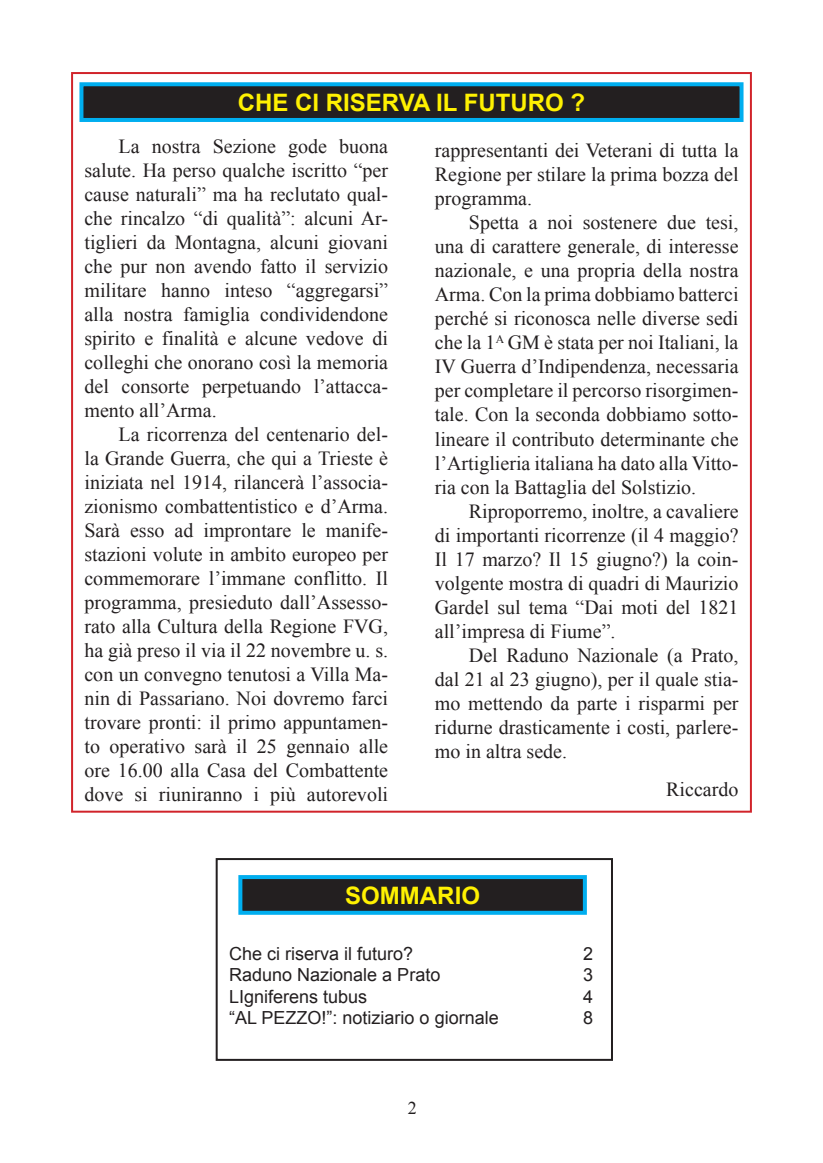
<style>
.page{position:relative;width:823px;height:1163px;background:#fff}
.page>*{position:absolute;margin:0;border:0;box-sizing:border-box;transform-origin:0 0}
.t1{font:700 24px "Arial";color:#fff101}
.t2{font:20px/24px "Times New Roman";color:#231f20;text-align:justify}
.t3{font:18px "Arial";color:#231f20}
.t4{font:18px "Times New Roman";color:#231f20}
</style>
<div class="page">
<div style="left:215px;top:857px;width:397px;height:203px;border:2px solid #231f20"></div>
<div style="left:240px;top:876px;width:344px;height:36px;background:#231f20"></div>
<div style="left:238px;top:874px;width:348px;height:40px;border:4px solid #00aeef"></div>
<div style="left:81px;top:84px;width:660px;height:36px;background:#231f20"></div>
<div style="left:79px;top:82px;width:664px;height:40px;border:4px solid #00aeef"></div>
<p class="t1" style="left:237px;top:86px;width:349px">CHE CI RISERVA IL FUTURO ?</p>
<p class="t2" style="left:84px;top:134px;width:305px;text-indent:34px">La nostra Sezione gode buona salute. Ha perso qualche iscritto “per cause naturali” ma ha reclutato qual&shy;che rincalzo “di qualità”: alcuni Ar&shy;tiglieri da Montagna, alcuni giovani che pur non avendo fatto il servizio militare hanno inteso “aggregarsi” alla nostra famiglia condividendone spirito e finalità e alcune vedove di colleghi che onorano così la memoria del consorte perpetuando l’attacca&shy;mento all’Arma.</p>
<p class="t2" style="left:84px;top:422px;width:305px;text-indent:34px">La ricorrenza del centenario del&shy;la Grande Guerra, che qui a Trieste è iniziata nel 1914, rilancerà l’associa&shy;zionismo combattentistico e d’Arma.<br>Sarà esso ad improntare le manife&shy;stazioni volute in ambito europeo per commemorare l’immane conflitto. Il programma, presieduto dall’Assesso&shy;rato alla Cultura della Regione FVG, ha già preso il via il 22 novembre u. s. con un convegno tenutosi a Villa Ma&shy;nin di Passariano. Noi dovremo farci trovare pronti: il primo appuntamen&shy;to operativo sarà il 25 gennaio alle ore 16.00 alla Casa del Combattente dove si riuniranno i più autorevoli</p>
<p class="t2" style="left:434px;top:138px;width:305px">rappresentanti dei Veterani di tutta la Regione per stilare la prima bozza del programma.</p>
<p class="t2" style="left:434px;top:210px;width:305px;text-indent:34px">Spetta a noi sostenere due tesi, una di carattere generale, di interesse nazionale, e una propria della nostra Arma. Con la prima dobbiamo batterci perché si riconosca nelle diverse sedi che la 1<sup>A</sup> GM è stata per noi Italiani, la IV Guerra d’Indipendenza, necessaria per completare il percorso risorgimen&shy;tale. Con la seconda dobbiamo sotto&shy;lineare il contributo determinante che l’Artiglieria italiana ha dato alla Vitto&shy;ria con la Battaglia del Solstizio.</p>
<p class="t2" style="left:434px;top:498px;width:305px;text-indent:34px">Riproporremo, inoltre, a cavaliere di importanti ricorrenze (il 4 maggio?<br>Il 17 marzo? Il 15 giugno?) la coin&shy;volgente mostra di quadri di Maurizio Gardel sul tema “Dai moti del 1821 all’impresa di Fiume”.</p>
<p class="t2" style="left:434px;top:642px;width:305px;text-indent:34px">Del Raduno Nazionale (a Prato, dal 21 al 23 giugno), per il quale stia&shy;mo mettendo da parte i risparmi per ridurne drasticamente i costi, parlere&shy;mo in altra sede.</p>
<p class="t2" style="left:666px;top:777px;width:74px">Riccardo</p>
<p class="t1" style="left:345px;top:879px;width:136px">SOMMARIO</p>
<p class="t3" style="left:229px;top:941px;width:186px">Che ci riserva il futuro?</p>
<p class="t3" style="left:582px;top:941px;width:12px">2</p>
<p class="t3" style="left:229px;top:962px;width:213px">Raduno Nazionale a Prato</p>
<p class="t3" style="left:582px;top:962px;width:12px">3</p>
<p class="t3" style="left:229px;top:984px;width:140px">LIgniferens tubus</p>
<p class="t3" style="left:582px;top:984px;width:12px">4</p>
<p class="t3" style="left:229px;top:1006px;width:271px">“AL PEZZO!”: notiziario o giornale</p>
<p class="t3" style="left:582px;top:1006px;width:12px">8</p>
<p class="t4" style="left:407px;top:1095px;width:10px">2</p>
</div>
